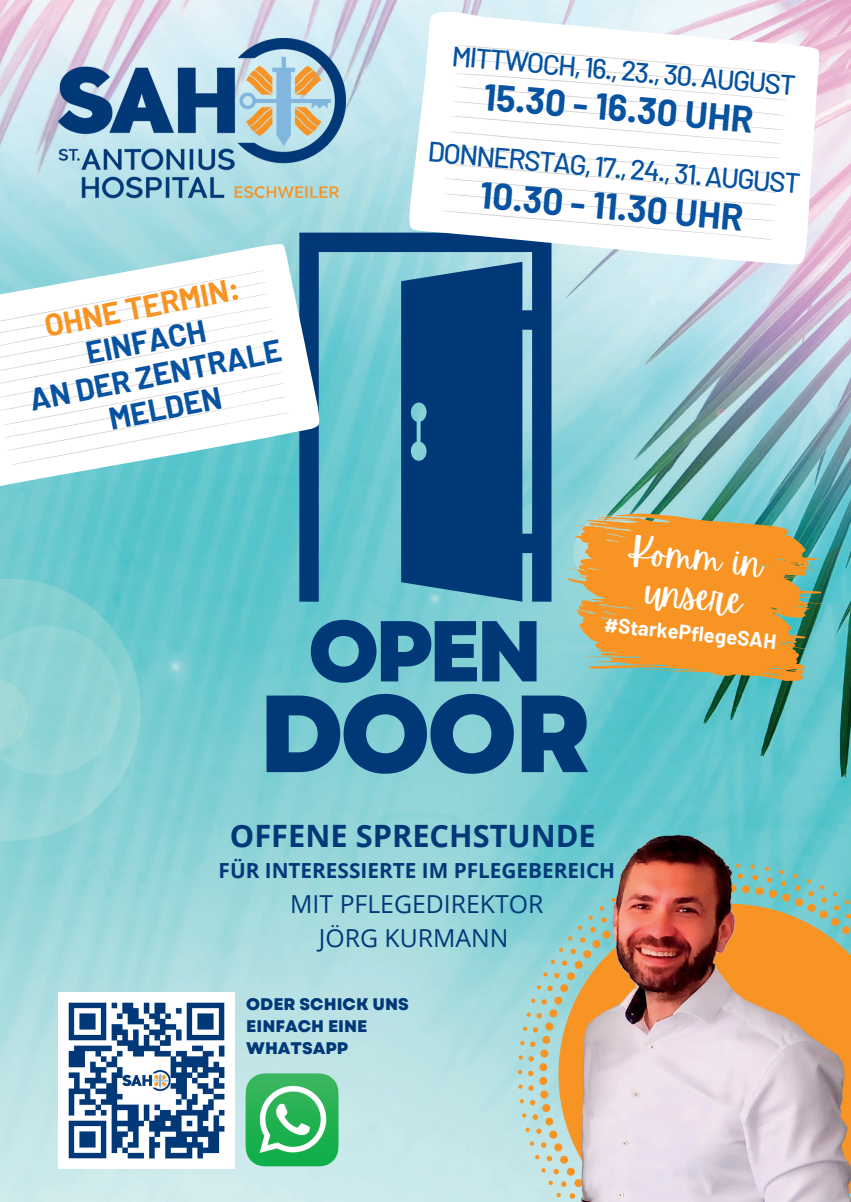
<style>
.page{position:relative;width:851px;height:1202px;background:#fff}
.page>*{position:absolute;margin:0;border:0;box-sizing:border-box;transform-origin:0 0}
.t1{font:800 109.4px "Garet";color:#013878}
.t2{font:800 86px "Garet";color:#013878}
.t3{font:700 36.6px "Barlow";color:#0753a1}
.t4{font:36.4px "Apricots";color:#fff}
.t5{font:700 30.8px "Open Sans";color:#013878}
.t6{font:700 30.6px "Barlow";color:#0753a1}
.t7{font:700 30.6px "Barlow";color:#f79424}
.t8{font:500 28px "Barlow";color:#0753a1}
.t9{font:24.8px "Open Sans";color:#013878}
.t10{font:700 20.8px "Open Sans";color:#013878}
.t11{font:700 20.4px "Barlow";color:#fff}
.t12{font:800 16.8px "Garet";color:#013878}
</style>
<div class="page">
<img style="left:0;top:0;width:850px;height:1202px">
<svg style="left:299px;top:233px;width:252px;height:368px;background:#31759d"></svg>
<svg style="left:518px;top:863px;width:58px;height:339px;background:#aecebe"></svg>
<img style="left:59px;top:38px;width:286px;height:165px">
<img style="left:59px;top:993px;width:175px;height:175px">
<img style="left:245px;top:1073px;width:93px;height:93px">
<svg style="left:407px;top:6px;width:419px;height:261px"></svg>
<svg style="left:440px;top:44px;width:348px;height:196px"></svg>
<svg style="left:0;top:235px;width:323px;height:256px"></svg>
<svg style="left:0;top:270px;width:291px;height:196px"></svg>
<svg style="left:549px;top:490px;width:285px;height:218px;background:#ada56f"></svg>
<svg style="left:579px;top:609px;width:8px;height:2px"></svg>
<svg style="left:786px;top:642px;width:9px;height:3px"></svg>
<svg style="left:794px;top:669px;width:9px;height:3px"></svg>
<svg style="left:644px;top:666px;width:29px;height:8px"></svg>
<img style="left:576px;top:818px;width:274px;height:384px">
<p class="t7" style="left:41px;top:307px;width:199px;rotate:-11deg">OHNE TERMIN:</p>
<p class="t6" style="left:83px;top:334px;width:123px;rotate:-11deg">EINFACH</p>
<p class="t6" style="left:26px;top:380px;width:258px;rotate:-11deg">AN DER ZENTRALE</p>
<p class="t6" style="left:106px;top:400px;width:116px;rotate:-11deg">MELDEN</p>
<p class="t8" style="left:453px;top:38px;width:346px;rotate:5deg">MITTWOCH,16.,23.,30.AUGUST</p>
<p class="t3" style="left:486px;top:73px;width:272px;rotate:5deg">15.30 - 16.30 UHR</p>
<p class="t8" style="left:429px;top:133px;width:375px;rotate:5deg">DONNERSTAG,17.,24.,31.AUGUST</p>
<p class="t3" style="left:482px;top:172px;width:266px;rotate:5deg">10.30 - 11.30 UHR</p>
<p class="t2" style="left:308px;top:589px;width:236px">OPEN</p>
<p class="t1" style="left:258px;top:655px;width:335px">DOOR</p>
<p class="t4" style="left:635px;top:530px;width:132px;rotate:6deg">Komm in</p>
<p class="t4" style="left:647px;top:570px;width:99px;rotate:6deg">unsere</p>
<p class="t11" style="left:606px;top:611px;width:174px;rotate:6deg">#StarkePflegeSAH</p>
<p class="t5" style="left:230px;top:814px;width:367px">OFFENE SPRECHSTUNDE</p>
<p class="t10" style="left:218px;top:856px;width:398px">FÜR INTERESSIERTE IM PFLEGEBEREICH</p>
<p class="t9" style="left:290px;top:886px;width:255px">MIT PFLEGEDIREKTOR</p>
<p class="t9" style="left:319px;top:921px;width:191px">JÖRG KURMANN</p>
<p class="t12" style="left:246px;top:991px;width:164px">ODER SCHICK UNS</p>
<p class="t12" style="left:246px;top:1014px;width:123px">EINFACH EINE</p>
<p class="t12" style="left:246px;top:1036px;width:104px">WHATSAPP</p>
</div>
